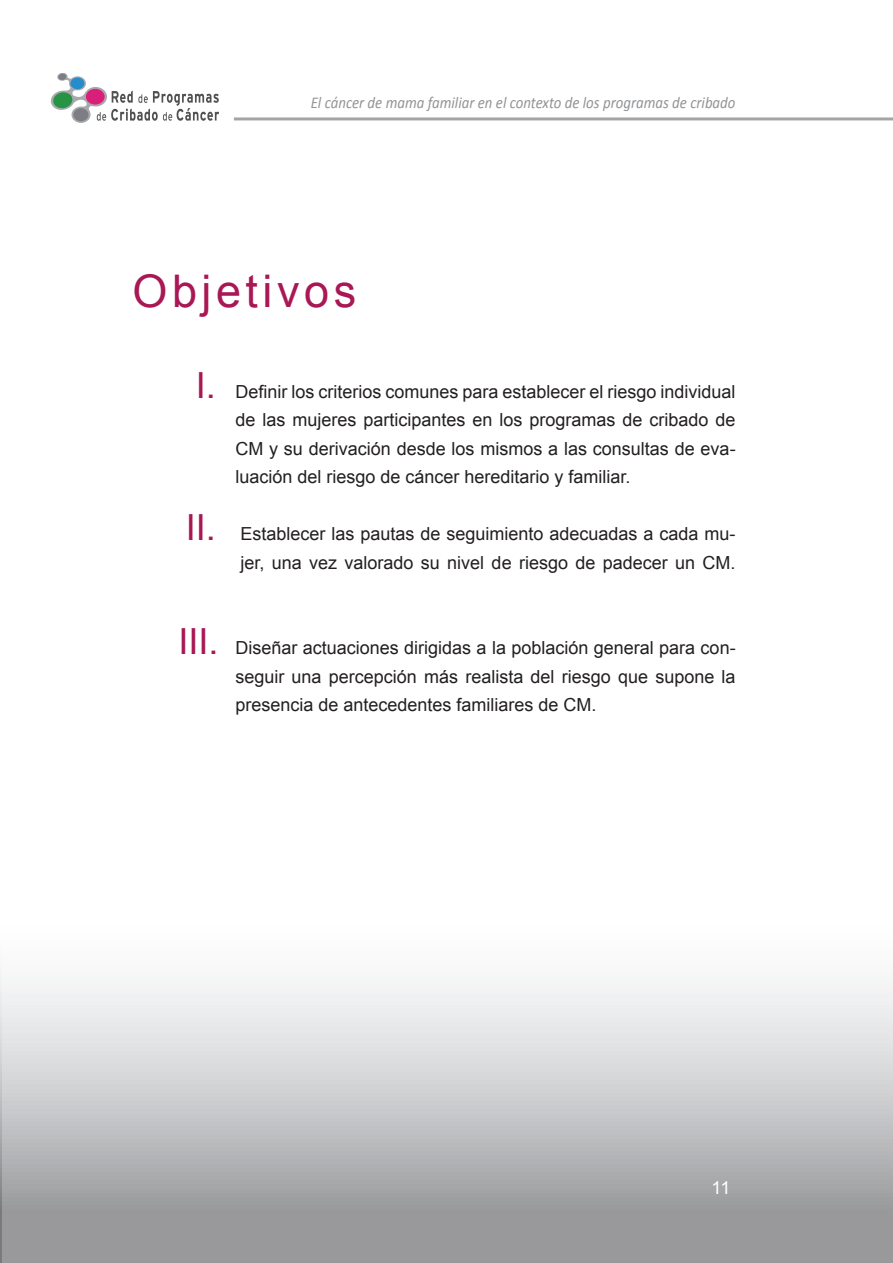
<style>
.page{position:relative;width:893px;height:1263px;background:#fff}
.page>*{position:absolute;margin:0;border:0;box-sizing:border-box;transform-origin:0 0}
.t1{font:45px "Arial";letter-spacing:.1em;color:#a91754}
.t2{font:18px/28.5px "Arial";color:#231f20;text-align:justify}
.t3{font:18px "Arial";color:#fff}
.t4{font:italic 16.5px "Calibri";color:#919396;scale:.9 1}
.s1{font-size:36px;color:#a91754}
</style>
<div class="page">
<svg style="left:1px;top:972px;width:892px;height:291px;background:#c3c4c6"></svg>
<hr style="left:234px;top:117px;width:659px;height:3px;background:#231f20">
<svg style="left:50px;top:73px;width:169px;height:50px"></svg>
<svg style="left:0;top:972px;width:1px;height:291px"></svg>
<p class="t4" style="left:311px;top:92px;width:474px">El cáncer de mama familiar en el contexto de los programas de cribado</p>
<h1 class="t1" style="left:133px;top:262px;width:225px">Objetivos</h1>
<p class="t2" style="left:235px;top:377px;width:502px;text-indent:-39px"><span class="s1">I.</span> Definir los criterios comunes para establecer el riesgo individual de las mujeres participantes en los programas de cribado de CM y su derivación desde los mismos a las consultas de eva&shy;luación del riesgo de cáncer hereditario y familiar.</p>
<p class="t2" style="left:186px;top:520px;width:551px;text-align:right"><span class="s1">II.</span> Establecer las pautas de seguimiento adecuadas a cada mu&shy;jer, una vez valorado su nivel de riesgo de padecer un CM.</p>
<p class="t2" style="left:235px;top:634px;width:502px;text-indent:-57px"><span class="s1">III.</span> Diseñar actuaciones dirigidas a la población general para con&shy;seguir una percepción más realista del riesgo que supone la presencia de antecedentes familiares de CM.</p>
<p class="t3" style="left:712px;top:1175px;width:20px">11</p>
</div>
